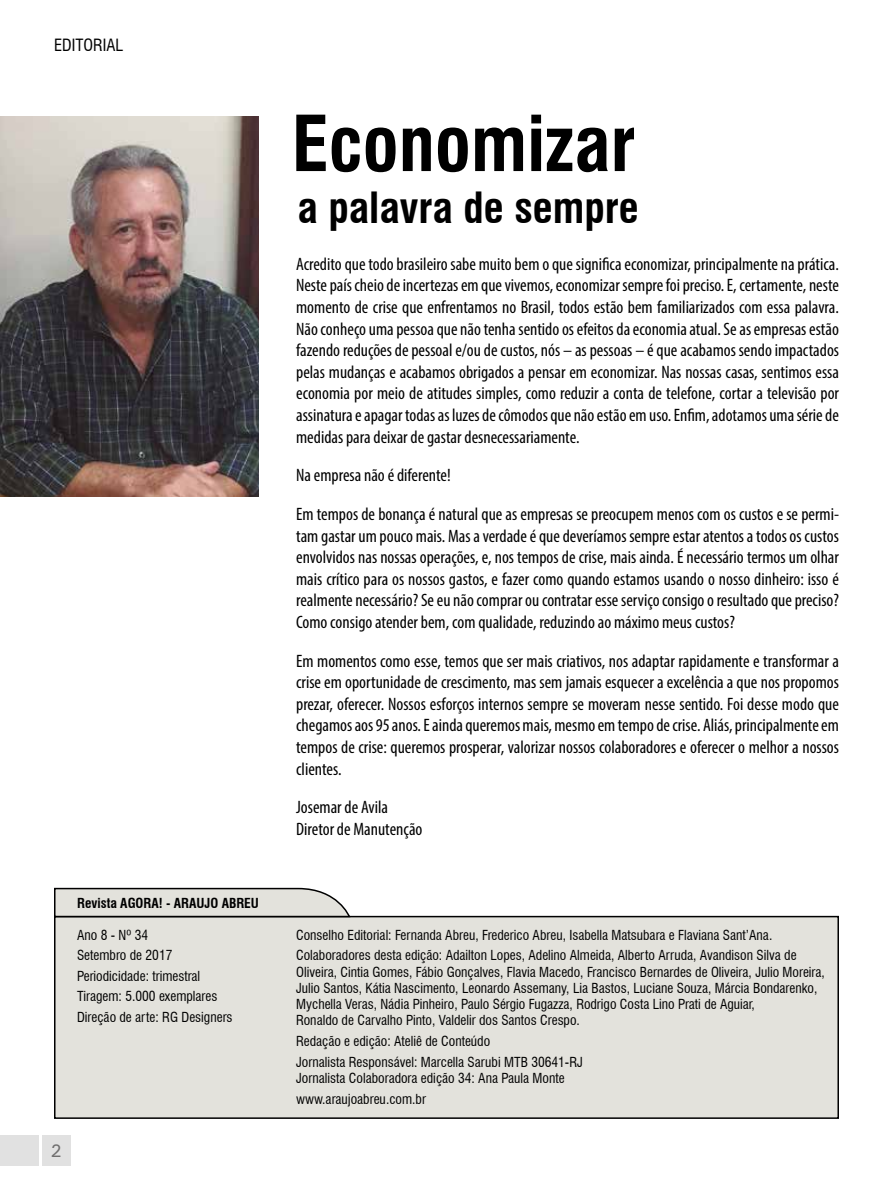
<style>
.page{position:relative;width:893px;height:1191px;background:#fff}
.page>*{position:absolute;margin:0;border:0;box-sizing:border-box;transform-origin:0 0}
.t1{font:700 condensed 75px "Swiss 721 BT";color:#000}
.t2{font:700 condensed 42px "Swiss 721 BT";color:#000}
.t3{font:condensed 18px/21.6px "Myriad Pro";color:#000;text-align:justify}
.t4{font:18px "Univers ATT";color:#706f6f}
.t5{font:condensed 16.5px "Swiss 721 BT";color:#000}
.t6{font:condensed 13.5px/20.4px "Swiss 721 BT";color:#000}
.t7{font:700 condensed 13.5px "Swiss 721 BT";color:#000}
</style>
<div class="page">
<div style="left:55px;top:916px;width:783px;height:202px;background:#e3e2dc"></div>
<div style="left:54px;top:916px;width:785px;height:202px;border:2px solid #000"></div>
<svg style="left:54px;top:887px;width:297px;height:31px;background:#cbcac6"></svg>
<div style="left:0;top:1135px;width:39px;height:31px;background:#e1e1e1"></div>
<div style="left:42px;top:1135px;width:29px;height:31px;background:#e1e1e1"></div>
<img style="left:0;top:116px;width:259px;height:381px">
<p class="t5" style="left:54px;top:35px;width:71px">EDITORIAL</p>
<p class="t7" style="left:77px;top:895px;width:183px">Revista AGORA! - ARAUJO ABREU</p>
<h1 class="t1" style="left:292px;top:99px;width:346px">Economizar</h1>
<h2 class="t2" style="left:297px;top:182px;width:343px">a palavra de sempre</h2>
<p class="t3" style="left:296px;top:253px;width:544px">Acredito que todo brasileiro sabe muito bem o que significa economizar, principalmente na prática.<br>Neste país cheio de incertezas em que vivemos, economizar sempre foi preciso. E, certamente, neste momento de crise que enfrentamos no Brasil, todos estão bem familiarizados com essa palavra.<br>Não conheço uma pessoa que não tenha sentido os efeitos da economia atual. Se as empresas estão fazendo reduções de pessoal e/ou de custos, nós – as pessoas – é que acabamos sendo impactados pelas mudanças e acabamos obrigados a pensar em economizar. Nas nossas casas, sentimos essa economia por meio de atitudes simples, como reduzir a conta de telefone, cortar a televisão por assinatura e apagar todas as luzes de cômodos que não estão em uso. Enfim, adotamos uma série de medidas para deixar de gastar desnecessariamente.</p>
<p class="t3" style="left:296px;top:456px;width:544px;line-height:38.5px">Na empresa não é diferente!<br>Em tempos de bonança é natural que as empresas se preocupem menos com os custos e se permi-</p>
<p class="t3" style="left:296px;top:524px;width:544px">tam gastar um pouco mais. Mas a verdade é que deveríamos sempre estar atentos a todos os custos envolvidos nas nossas operações, e, nos tempos de crise, mais ainda. É necessário termos um olhar mais crítico para os nossos gastos, e fazer como quando estamos usando o nosso dinheiro: isso é realmente necessário? Se eu não comprar ou contratar esse serviço consigo o resultado que preciso?<br>Como consigo atender bem, com qualidade, reduzindo ao máximo meus custos?</p>
<p class="t3" style="left:296px;top:649px;width:544px">Em momentos como esse, temos que ser mais criativos, nos adaptar rapidamente e transformar a crise em oportunidade de crescimento, mas sem jamais esquecer a excelência a que nos propomos prezar, oferecer. Nossos esforços internos sempre se moveram nesse sentido. Foi desse modo que chegamos aos 95 anos. E ainda queremos mais, mesmo em tempo de crise. Aliás, principalmente em tempos de crise: queremos prosperar, valorizar nossos colaboradores e oferecer o melhor a nossos clientes.</p>
<p class="t3" style="left:296px;top:796px;width:128px">Josemar de Avila<br>Diretor de Manutenção</p>
<p class="t4" style="left:51px;top:1140px;width:13px">2</p>
<p class="t6" style="left:77px;top:924px;width:157px">Ano 8 - Nº 34<br>Setembro de 2017<br>Periodicidade: trimestral<br>Tiragem: 5.000 exemplares<br>Direção de arte: RG Designers</p>
<p class="t6" style="left:296px;top:924px;width:502px">Conselho Editorial: Fernanda Abreu, Frederico Abreu, Isabella Matsubara e Flaviana Sant’Ana.<br>Colaboradores desta edição: Adailton Lopes, Adelino Almeida, Alberto Arruda, Avandison Silva de</p>
<p class="t6" style="left:296px;top:963px;width:530px;line-height:16.2px">Oliveira, Cintia Gomes, Fábio Gonçalves, Flavia Macedo, Francisco Bernardes de Oliveira, Julio Moreira, Julio Santos, Kátia Nascimento, Leonardo Assemany, Lia Bastos, Luciane Souza, Márcia Bondarenko, Mychella Veras, Nádia Pinheiro, Paulo Sérgio Fugazza, Rodrigo Costa Lino Prati de Aguiar,<br>Ronaldo de Carvalho Pinto, Valdelir dos Santos Crespo.</p>
<p class="t6" style="left:296px;top:1030px;width:288px">Redação e edição: Ateliê de Conteúdo<br>Jornalista Responsável: Marcella Sarubi MTB 30641-RJ</p>
<p class="t6" style="left:296px;top:1068px;width:270px">Jornalista Colaboradora edição 34: Ana Paula Monte www.araujoabreu.com.br</p>
</div>
